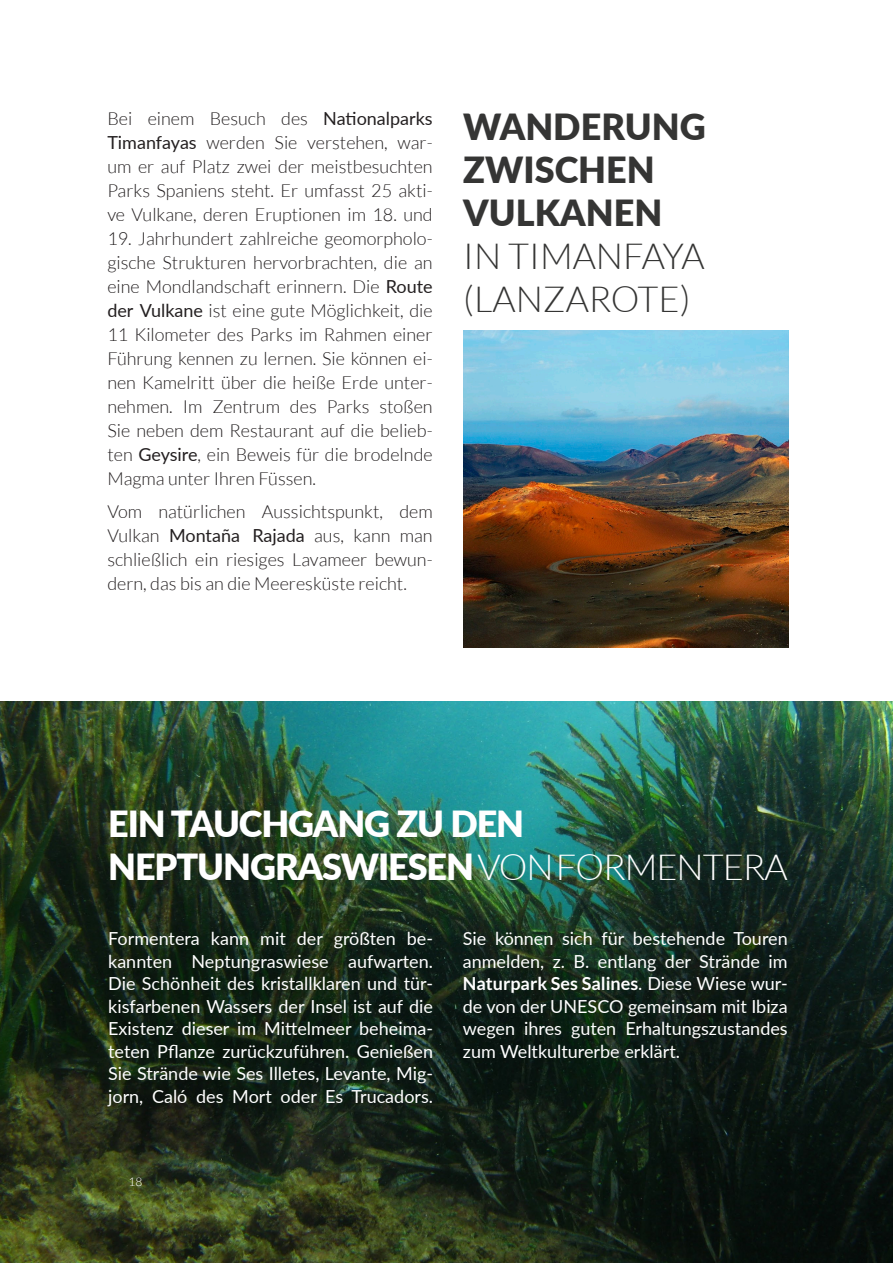
<style>
.page{position:relative;width:893px;height:1263px;background:#fff}
.page>*{position:absolute;margin:0;border:0;box-sizing:border-box;transform-origin:0 0}
.t1{font:900 36px/43.2px "Lato";color:#353534}
.t2{font:900 36px/43.2px "Lato";letter-spacing:-.03em;color:#fff}
.Body{font:300 18px/24px "Lato";color:#231f20;text-align:justify}
.Body-2{font:18px/22.5px "Lato";color:#fff;text-align:justify}
.t3{font:300 12px "Lato";color:#fff}
.s1{font-weight:400}
.s2{font-weight:300}
.s3{font-weight:700}
</style>
<div class="page">
<img style="left:0;top:702px;width:893px;height:561px">
<img style="left:463px;top:330px;width:326px;height:317px">
<p class="Body" style="left:107px;top:107px;width:327px">Bei einem Besuch des <span class="s1">Nationalparks Timanfayas</span> werden Sie verstehen, war&shy;um er auf Platz zwei der meistbesuchten Parks Spaniens steht. Er umfasst 25 akti&shy;ve Vulkane, deren Eruptionen im 18. und</p>
<p class="Body" style="left:107px;top:227px;width:327px">19. Jahrhundert zahlreiche geomorpholo&shy;gische Strukturen hervorbrachten, die an eine Mondlandschaft erinnern. Die <span class="s1">Route der Vulkane</span> ist eine gute Möglichkeit, die 11 Kilometer des Parks im Rahmen einer Führung kennen zu lernen. Sie können ei&shy;nen Kamelritt über die heiße Erde unter&shy;nehmen. Im Zentrum des Parks stoßen Sie neben dem Restaurant auf die belieb&shy;ten <span class="s1">Geysire</span>, ein Beweis für die brodelnde Magma unter Ihren Füssen.</p>
<p class="Body" style="left:107px;top:499px;width:327px">Vom natürlichen Aussichtspunkt, dem Vulkan <span class="s1">Montaña Rajada</span> aus, kann man schließlich ein riesiges Lavameer bewun&shy;dern, das bis an die Meeresküste reicht.</p>
<h1 class="t1" style="left:463px;top:103px;width:244px">WANDERUNG<br>ZWISCHEN<br>VULKANEN<br><span class="s2">IN TIMANFAYA (LANZAROTE)</span></h1>
<h1 class="t2" style="left:108px;top:801px;width:681px">EIN TAUCHGANG ZU DEN<br>NEPTUNGRASWIESEN <span class="s2">VON FORMENTERA</span></h1>
<p class="Body-2" style="left:108px;top:927px;width:326px">Formentera kann mit der größten be&shy;kannten Neptungraswiese aufwarten.<br>Die Schönheit des kristallklaren und tür&shy;kisfarbenen Wassers der Insel ist auf die Existenz dieser im Mittelmeer beheima&shy;teten Pflanze zurückzuführen. Genießen Sie Strände wie Ses Illetes, Levante, Mig&shy;jorn, Caló des Mort oder Es Trucadors.</p>
<p class="Body-2" style="left:463px;top:927px;width:326px">Sie können sich für bestehende Touren anmelden, z. B. entlang der Strände im <span class="s3">Naturpark Ses Salines</span>. Diese Wiese wur&shy;de von der UNESCO gemeinsam mit Ibiza wegen ihres guten Erhaltungszustandes zum Weltkulturerbe erklärt.</p>
<p class="t3" style="left:128px;top:1175px;width:15px">18</p>
</div>
